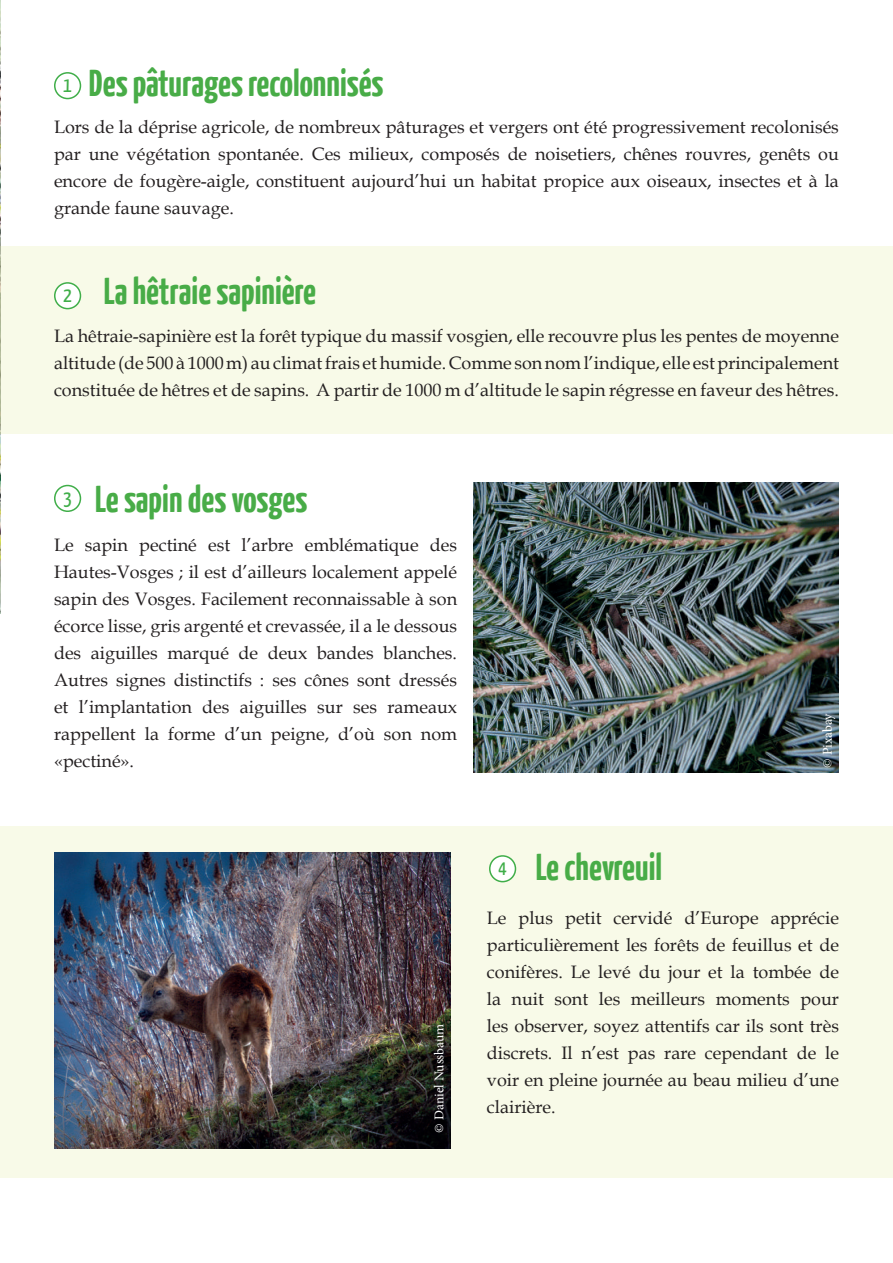
<style>
.page{position:relative;width:893px;height:1263px;background:#fff}
.page>*{position:absolute;margin:0;border:0;box-sizing:border-box;transform-origin:0 0}
.t1{font:700 37.5px "Yanone Kaffeesatz";color:#48ac47}
.t2{font:21px "Yanone Kaffeesatz";color:#40ae49}
.t3{font:18px/27px "Book Antiqua";color:#231f20;text-align:justify}
.t4{font:13.5px "Minion Pro";letter-spacing:-.005em;color:#fff}
.s1{font-weight:400;font-size:21px;color:#40ae49}
</style>
<div class="page">
<img style="left:0;top:0;width:1px;height:614px">
<div style="left:0;top:826px;width:893px;height:351px;background:#f8fae8"></div>
<div style="left:0;top:247px;width:893px;height:187px;background:#f8fae8"></div>
<div style="left:54px;top:72px;width:27px;height:27px;border:2px solid #40ae49;border-radius:50%"></div>
<div style="left:55px;top:283px;width:25px;height:26px;background:#fff;border-radius:50%"></div>
<div style="left:54px;top:282px;width:27px;height:27px;border:2px solid #40ae49;border-radius:50%"></div>
<div style="left:54px;top:485px;width:27px;height:27px;border:2px solid #40ae49;border-radius:50%"></div>
<img style="left:54px;top:853px;width:397px;height:296px">
<div style="left:490px;top:856px;width:25px;height:26px;background:#fff;border-radius:50%"></div>
<div style="left:489px;top:855px;width:27px;height:27px;border:2px solid #40ae49;border-radius:50%"></div>
<img style="left:473px;top:482px;width:366px;height:291px">
<h1 class="t1" style="left:63px;top:58px;width:322px"><span class="s1">1</span> Des pâturages recolonnisés</h1>
<p class="t3" style="left:54px;top:113px;width:786px">Lors de la déprise agricole, de nombreux pâturages et vergers ont été progressivement recolonisés par une végétation spontanée. Ces milieux, composés de noisetiers, chênes rouvres, genêts ou encore de fougère-aigle, constituent aujourd’hui un habitat propice aux oiseaux, insectes et à la grande faune sauvage.</p>
<h1 class="t1" style="left:63px;top:266px;width:254px"><span class="s1">2</span> La hêtraie sapinière</h1>
<p class="t3" style="left:54px;top:322px;width:786px">La hêtraie-sapinière est la forêt typique du massif vosgien, elle recouvre plus les pentes de moyenne altitude (de 500 à 1000 m) au climat frais et humide. Comme son nom l’indique, elle est principalement constituée de hêtres et de sapins. A partir de 1000 m d’altitude le sapin régresse en faveur des hêtres.</p>
<h1 class="t1" style="left:95px;top:474px;width:214px">Le sapin des vosges</h1>
<p class="t2" style="left:63px;top:484px;width:10px">3</p>
<p class="t3" style="left:54px;top:531px;width:405px">Le sapin pectiné est l’arbre emblématique des Hautes-Vosges ; il est d’ailleurs localement appelé sapin des Vosges. Facilement reconnaissable à son écorce lisse, gris argenté et crevassée, il a le dessous des aiguilles marqué de deux bandes blanches.<br>Autres signes distinctifs : ses cônes sont dressés et l’implantation des aiguilles sur ses rameaux rappellent la forme d’un peigne, d’où son nom «pectiné».</p>
<p class="t4" style="left:819px;top:768px;width:56px;rotate:-90deg">© Pixabay</p>
<p class="t4" style="left:430px;top:1133px;width:110px;rotate:-90deg">© Daniel Nussbaum</p>
<h1 class="t1" style="left:536px;top:842px;width:128px">Le chevreuil</h1>
<p class="t2" style="left:498px;top:855px;width:10px">4</p>
<p class="t3" style="left:487px;top:904px;width:354px">Le plus petit cervidé d’Europe apprécie particulièrement les forêts de feuillus et de conifères. Le levé du jour et la tombée de la nuit sont les meilleurs moments pour les observer, soyez attentifs car ils sont très discrets. Il n’est pas rare cependant de le voir en pleine journée au beau milieu d’une clairière.</p>
</div>
